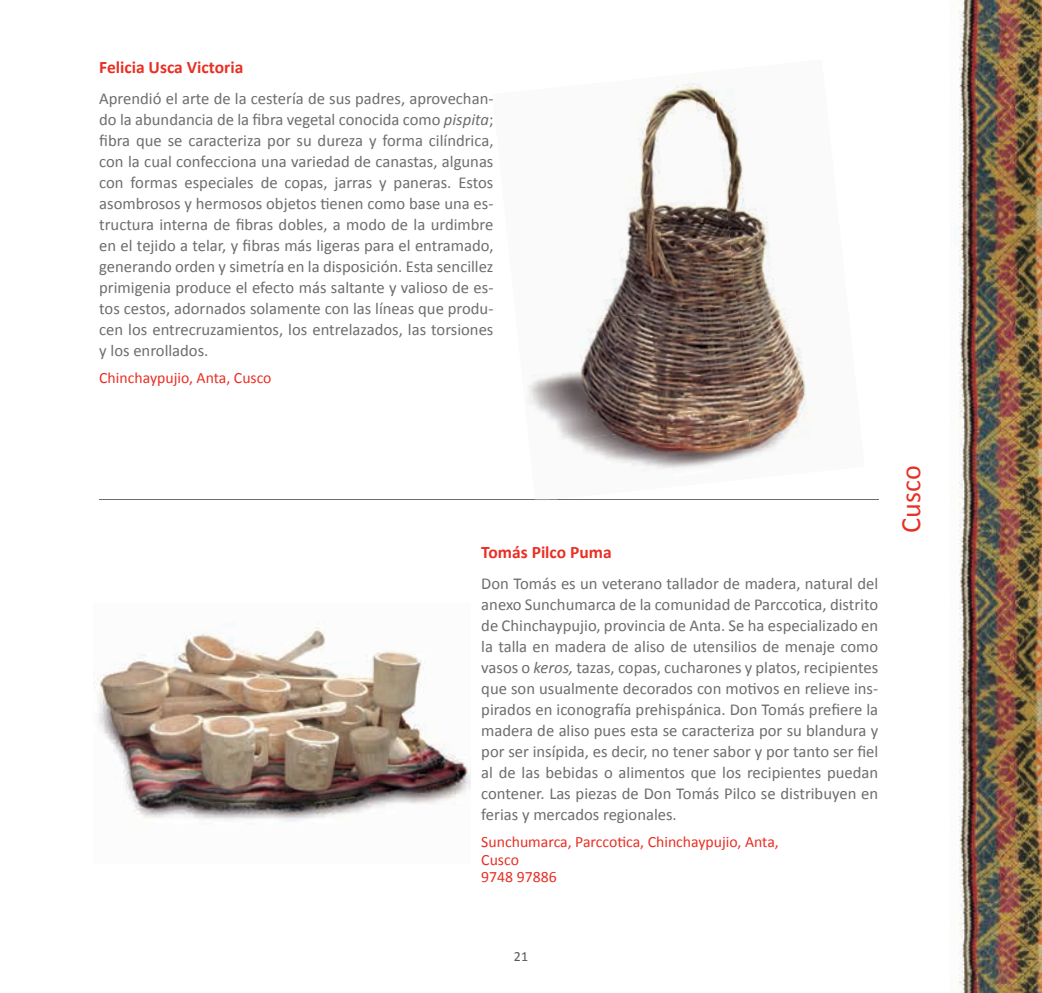
<style>
.page{position:relative;width:1042px;height:993px;background:#fff}
.page>*{position:absolute;margin:0;border:0;box-sizing:border-box;transform-origin:0 0}
.t1{font:28px "Calibri";color:#e82f24}
.t2{font:700 17.5px "Calibri";color:#e82f24}
.t3{font:16.62px/21px "Calibri";color:#6c6d70;text-align:justify}
.t4{font:15.75px/17.5px "Calibri";color:#e82f24}
.t5{font:14px "Calibri";color:#57585a}
.s1{font-style:italic}
</style>
<div class="page">
<hr style="left:99px;top:499px;width:779px;height:1px;background:#6c6d70">
<img style="left:628px;top:75px;width:84px;height:112px">
<img style="left:712px;top:89px;width:63px;height:203px">
<img style="left:604px;top:187px;width:133px;height:116px">
<img style="left:528px;top:303px;width:208px;height:117px">
<img style="left:736px;top:292px;width:74px;height:163px">
<img style="left:551px;top:420px;width:204px;height:80px">
<svg style="left:535px;top:499px;width:21px;height:1px"></svg>
<img style="left:93px;top:623px;width:377px;height:199px">
<img style="left:959px;top:0;width:83px;height:992px">
<p class="t2" style="left:99px;top:56px;width:146px">Felicia Usca Victoria</p>
<p class="t3" style="left:99px;top:88px;width:396px">Aprendió el arte de la cestería de sus padres, aprovechan&shy;do la abundancia de la fibra vegetal conocida como <span class="s1">pispita</span>; fibra que se caracteriza por su dureza y forma cilíndrica, con la cual confecciona una variedad de canastas, algunas con formas especiales de copas, jarras y paneras. Estos asombrosos y hermosos objetos tienen como base una es&shy;tructura interna de fibras dobles, a modo de la urdimbre en el tejido a telar, y fibras más ligeras para el entramado, generando orden y simetría en la disposición. Esta sencillez primigenia produce el efecto más saltante y valioso de es&shy;tos cestos, adornados solamente con las líneas que produ&shy;cen los entrecruzamientos, los entrelazados, las torsiones y los enrollados.</p>
<p class="t4" style="left:99px;top:369px;width:174px">Chinchaypujio, Anta, Cusco</p>
<p class="t2" style="left:481px;top:540px;width:132px">Tomás Pilco Puma</p>
<p class="t3" style="left:481px;top:572px;width:398px">Don Tomás es un veterano tallador de madera, natural del anexo Sunchumarca de la comunidad de Parccotica, distrito de Chinchaypujio, provincia de Anta. Se ha especializado en la talla en madera de aliso de utensilios de menaje como vasos o <span class="s1">keros,</span> tazas, copas, cucharones y platos, recipientes que son usualmente decorados con motivos en relieve ins&shy;pirados en iconografía prehispánica. Don Tomás prefiere la madera de aliso pues esta se caracteriza por su blandura y por ser insípida, es decir, no tener sabor y por tanto ser fiel al de las bebidas o alimentos que los recipientes puedan contener. Las piezas de Don Tomás Pilco se distribuyen en ferias y mercados regionales.</p>
<p class="t4" style="left:481px;top:833px;width:299px">Sunchumarca, Parccotica, Chinchaypujio, Anta,<br>Cusco<br>9748 97886</p>
<h1 class="t1" style="left:893px;top:532px;width:68px;rotate:-90deg">Cusco</h1>
<p class="t5" style="left:514px;top:947px;width:16px">21</p>
</div>
